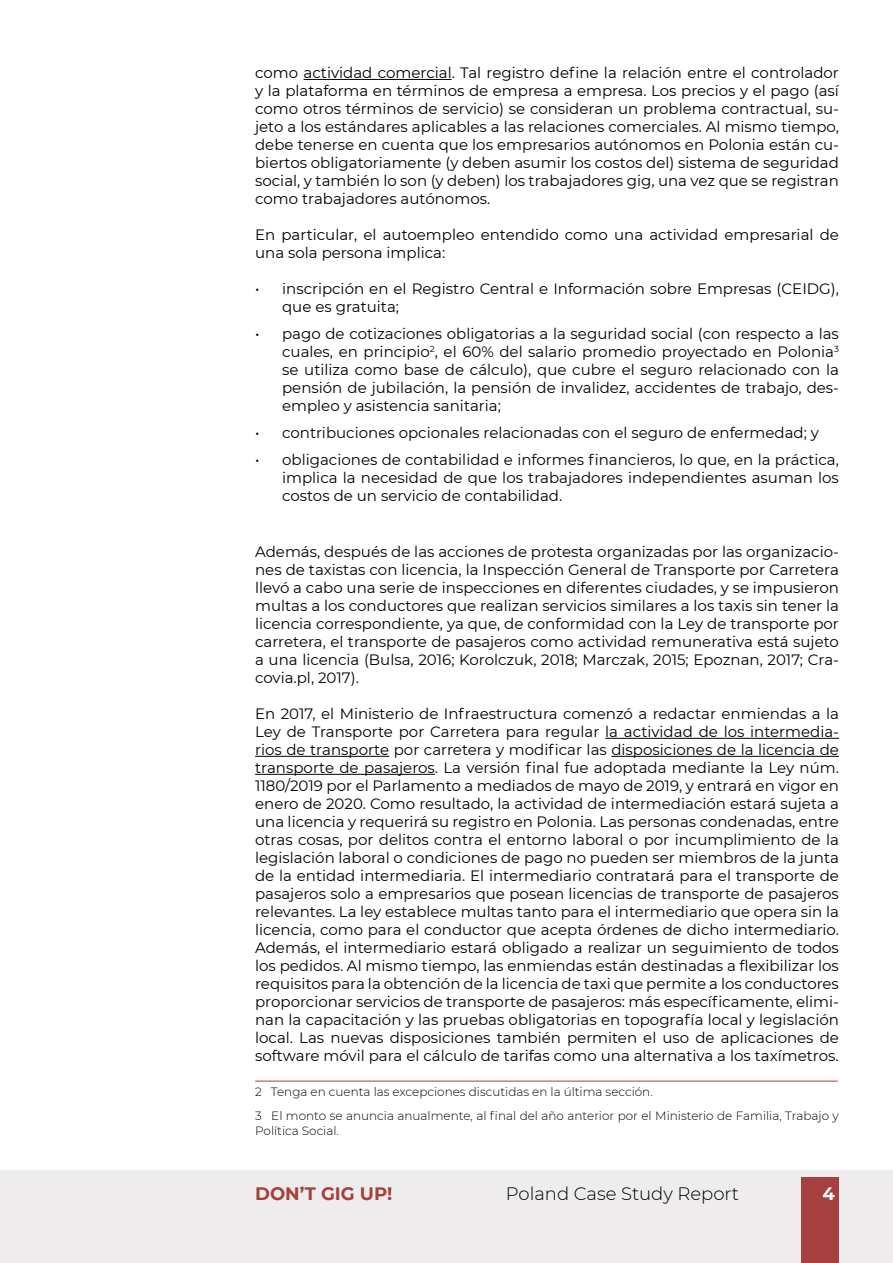
<style>
.page{position:relative;width:893px;height:1263px;background:#fff}
.page>*{position:absolute;margin:0;border:0;box-sizing:border-box;transform-origin:0 0}
.t1{font:300 18px "Montserrat";color:#000}
.t2{font:700 18px "Montserrat";color:#a64040}
.t3{font:700 18px "Montserrat";color:#fff}
.t4{font:15px/18px "Montserrat";color:#000;text-align:justify}
.t5{font:300 12px/24.3px "Montserrat";color:#000}
</style>
<div class="page">
<div style="left:0;top:1170px;width:893px;height:93px;background:#eeecec"></div>
<div style="left:801px;top:1177px;width:38px;height:86px;background:#a64040"></div>
<hr style="left:304px;top:79px;width:148px;height:1px;background:#000">
<hr style="left:605px;top:738px;width:234px;height:1px;background:#000">
<hr style="left:255px;top:756px;width:134px;height:1px;background:#000">
<hr style="left:611px;top:756px;width:228px;height:1px;background:#000">
<hr style="left:255px;top:774px;width:180px;height:1px;background:#000">
<hr style="left:255px;top:1081px;width:583px;height:1px;background:#a64040">
<p class="t4" style="left:255px;top:63px;width:585px">como actividad comercial. Tal registro define la relación entre el controlador y la plataforma en términos de empresa a empresa. Los precios y el pago (así como otros términos de servicio) se consideran un problema contractual, su&shy;jeto a los estándares aplicables a las relaciones comerciales. Al mismo tiempo, debe tenerse en cuenta que los empresarios autónomos en Polonia están cu&shy;biertos obligatoriamente (y deben asumir los costos del) sistema de seguridad social, y también lo son (y deben) los trabajadores gig, una vez que se registran como trabajadores autónomos.</p>
<p class="t4" style="left:255px;top:225px;width:585px">En particular, el autoempleo entendido como una actividad empresarial de una sola persona implica:</p>
<p class="t4" style="left:282px;top:279px;width:558px;text-indent:-27px">• inscripción en el Registro Central e Información sobre Empresas (CEIDG), que es gratuita;</p>
<p class="t4" style="left:282px;top:324px;width:558px;text-indent:-27px">• pago de cotizaciones obligatorias a la seguridad social (con respecto a las cuales, en principio<sup>2</sup>, el 60% del salario promedio proyectado en Polonia<sup>3 </sup>se utiliza como base de cálculo), que cubre el seguro relacionado con la pensión de jubilación, la pensión de invalidez, accidentes de trabajo, des&shy;empleo y asistencia sanitaria;</p>
<p class="t4" style="left:255px;top:423px;width:565px">• contribuciones opcionales relacionadas con el seguro de enfermedad; y</p>
<p class="t4" style="left:282px;top:450px;width:558px;text-indent:-27px">• obligaciones de contabilidad e informes financieros, lo que, en la práctica, implica la necesidad de que los trabajadores independientes asuman los costos de un servicio de contabilidad.</p>
<p class="t4" style="left:255px;top:542px;width:585px">Además, después de las acciones de protesta organizadas por las organizacio&shy;nes de taxistas con licencia, la Inspección General de Transporte por Carretera llevó a cabo una serie de inspecciones en diferentes ciudades, y se impusieron multas a los conductores que realizan servicios similares a los taxis sin tener la licencia correspondiente, ya que, de conformidad con la Ley de transporte por carretera, el transporte de pasajeros como actividad remunerativa está sujeto a una licencia (Bulsa, 2016; Korolczuk, 2018; Marczak, 2015; Epoznan, 2017; Cra&shy;covia.pl, 2017).</p>
<p class="t4" style="left:255px;top:704px;width:585px">En 2017, el Ministerio de Infraestructura comenzó a redactar enmiendas a la Ley de Transporte por Carretera para regular la actividad de los intermedia&shy;rios de transporte por carretera y modificar las disposiciones de la licencia de transporte de pasajeros. La versión final fue adoptada mediante la Ley núm.<br>1180/2019 por el Parlamento a mediados de mayo de 2019, y entrará en vigor en enero de 2020. Como resultado, la actividad de intermediación estará sujeta a una licencia y requerirá su registro en Polonia. Las personas condenadas, entre otras cosas, por delitos contra el entorno laboral o por incumplimiento de la legislación laboral o condiciones de pago no pueden ser miembros de la junta de la entidad intermediaria. El intermediario contratará para el transporte de pasajeros solo a empresarios que posean licencias de transporte de pasajeros relevantes. La ley establece multas tanto para el intermediario que opera sin la licencia, como para el conductor que acepta órdenes de dicho intermediario.<br>Además, el intermediario estará obligado a realizar un seguimiento de todos los pedidos. Al mismo tiempo, las enmiendas están destinadas a flexibilizar los requisitos para la obtención de la licencia de taxi que permite a los conductores proporcionar servicios de transporte de pasajeros: más específicamente, elimi&shy;nan la capacitación y las pruebas obligatorias en topografía local y legislación local. Las nuevas disposiciones también permiten el uso de aplicaciones de software móvil para el cálculo de tarifas como una alternativa a los taxímetros.</p>
<p class="t5" style="left:255px;top:1079px;width:585px">2 Tenga en cuenta las excepciones discutidas en la última sección.<br>3 El monto se anuncia anualmente, al final del año anterior por el Ministerio de Familia, Trabajo y</p>
<p class="t5" style="left:255px;top:1118px;width:85px">Política Social.</p>
<p class="t2" style="left:255px;top:1181px;width:139px">DON’T GIG UP!</p>
<p class="t1" style="left:506px;top:1182px;width:235px">Poland Case Study Report</p>
<p class="t3" style="left:822px;top:1181px;width:14px">4</p>
</div>
